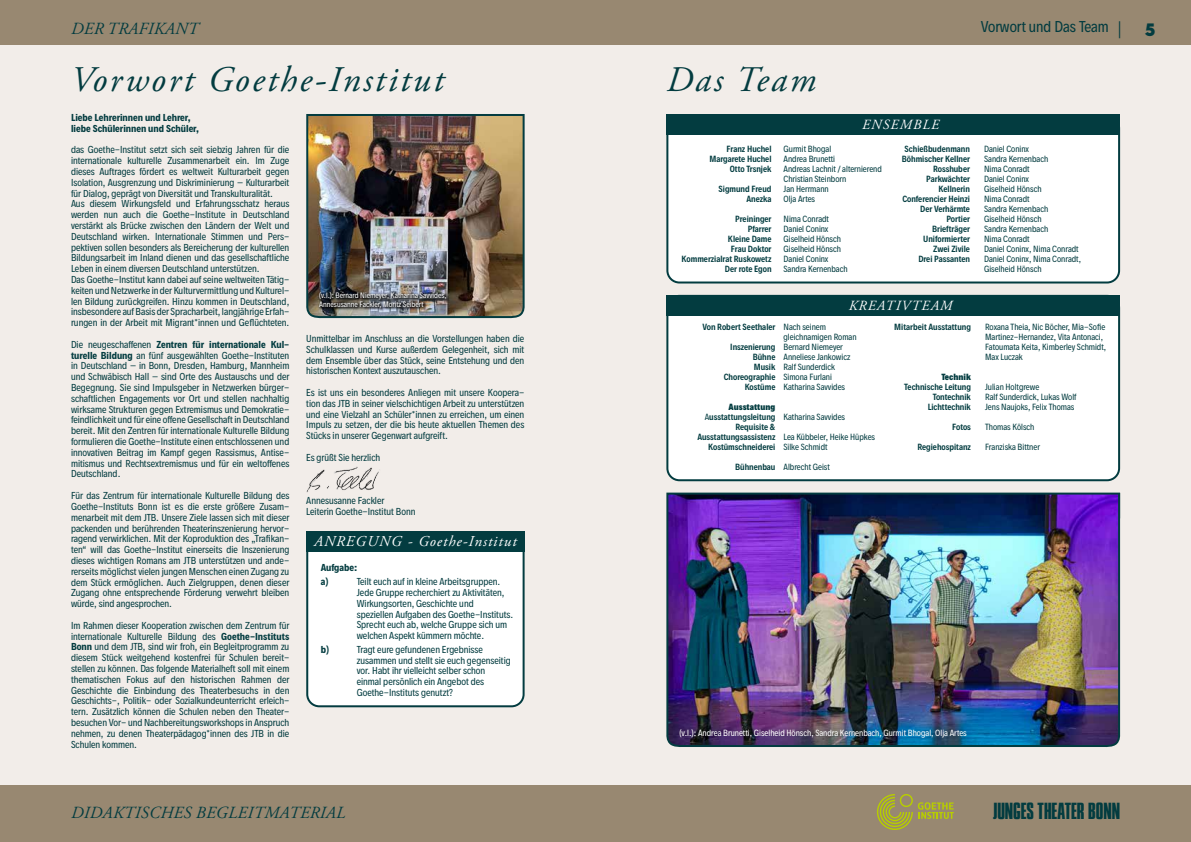
<style>
.page{position:relative;width:1191px;height:842px;background:#fff}
.page>*{position:absolute;margin:0;border:0;box-sizing:border-box;transform-origin:0 0}
.t1{font:italic 36px "Adobe Garamond Pro";letter-spacing:.07em;color:#033c40}
.t2{font:20px "Press Gothic";color:#033c40}
.t3{font:900 18px "Hurme Geometric Sans 1";color:#033c40}
.t4{font:italic 17px "Adobe Garamond Pro";letter-spacing:.015em;color:#033c40}
.t5{font:italic 15px "Adobe Garamond Pro";letter-spacing:.07em;color:#fff}
.t6{font:italic 14px "Adobe Garamond Pro";letter-spacing:.085em;color:#fff}
.t7{font:14px "Decalotype";color:#033c40}
.t8{font:9px/10.8px "Decalotype";color:#033c40;text-align:justify}
.t9{font:700 9px/10.8px "Decalotype";color:#033c40}
.t10{font:8px/10px "Decalotype";color:#033c40}
.t11{font:600 8px/10px "Decalotype";color:#033c40;text-align:right}
.t12{font:8px "Decalotype";color:#fff}
.t13{font:900 8px "Decalotype";color:#033c40}
.t14{font:7px/8.4px "Decalotype";color:#fff}
.s1{font-weight:700}
.s2{font-weight:900}
.s3{font-weight:400}
</style>
<div class="page">
<div style="left:0;top:785px;width:1191px;height:57px;background:#988871"></div>
<div style="left:0;top:0;width:1191px;height:45px;background:#988871"></div>
<div style="left:0;top:45px;width:595px;height:740px;background:#f2ede9"></div>
<div style="left:595px;top:45px;width:596px;height:740px;background:#f2ede9"></div>
<svg style="left:877px;top:794px;width:76px;height:36px"></svg>
<div style="left:667px;top:116px;width:452px;height:166px;background:#fff;border-radius:12px"></div>
<div style="left:666px;top:115px;width:454px;height:168px;border:2px solid #033c40;border-radius:12px"></div>
<div style="left:666px;top:114px;width:454px;height:21px;background:#033c40"></div>
<div style="left:307px;top:537px;width:216px;height:169px;background:#fff;border-radius:12px"></div>
<div style="left:306px;top:536px;width:218px;height:171px;border:2px solid #033c40;border-radius:12px"></div>
<div style="left:306px;top:532px;width:218px;height:20px;background:#033c40"></div>
<img style="left:306px;top:114px;width:219px;height:205px">
<img style="left:666px;top:492px;width:455px;height:255px">
<div style="left:667px;top:296px;width:452px;height:184px;background:#fff;border-radius:12px"></div>
<div style="left:666px;top:295px;width:454px;height:186px;border:2px solid #033c40;border-radius:12px"></div>
<div style="left:666px;top:295px;width:454px;height:20px;background:#033c40"></div>
<img style="left:306px;top:466px;width:73px;height:26px">
<div style="left:317px;top:290px;width:133px;height:22px;background:#000;opacity:.79"></div>
<h3 class="t4" style="left:71px;top:18px;width:129px">DER TRAFIKANT</h3>
<h3 class="t4" style="left:1116px;top:18px;width:6px">|</h3>
<h3 class="t7" style="left:981px;top:18px;width:129px">Vorwort und Das Team</h3>
<h1 class="t1" style="left:71px;top:58px;width:374px">Vorwort Goethe-Institut</h1>
<p class="t9" style="left:71px;top:112px;width:129px">Liebe Lehrerinnen und Lehrer, liebe Schülerinnen und Schüler,</p>
<p class="t8" style="left:71px;top:145px;width:220px;text-align:left">das Goethe-Institut setzt sich seit siebzig Jahren für die internationale kulturelle Zusammenarbeit ein. Im Zuge dieses Auftrages fördert es weltweit Kulturarbeit gegen Isolation, Ausgrenzung und Diskriminierung – Kulturarbeit für Dialog, geprägt von Diversität und Transkulturalität.<br>Aus diesem Wirkungsfeld und Erfahrungsschatz heraus werden nun auch die Goethe-Institute in Deutschland verstärkt als Brücke zwischen den Ländern der Welt und Deutschland wirken. Internationale Stimmen und Pers&shy;pektiven sollen besonders als Bereicherung der kulturellen Bildungsarbeit im Inland dienen und das gesellschaftliche Leben in einem diversen Deutschland unterstützen.<br>Das Goethe-Institut kann dabei auf seine weltweiten Tätig&shy;keiten und Netzwerke in der Kulturvermittlung und Kulturel&shy;len Bildung zurückgreifen. Hinzu kommen in Deutschland, insbesondere auf Basis der Spracharbeit, langjährige Erfah&shy;rungen in der Arbeit mit Migrant*innen und Geflüchteten.</p>
<p class="t8" style="left:71px;top:339px;width:220px">Die neugeschaffenen <span class="s1">Zentren für internationale Kul&shy;turelle Bildung</span> an fünf ausgewählten Goethe-Instituten in Deutschland – in Bonn, Dresden, Hamburg, Mannheim und Schwäbisch Hall – sind Orte des Austauschs und der Begegnung. Sie sind Impulsgeber in Netzwerken bürger&shy;schaftlichen Engagements vor Ort und stellen nachhaltig wirksame Strukturen gegen Extremismus und Demokratie&shy;feindlichkeit und für eine offene Gesellschaft in Deutschland bereit. Mit den Zentren für internationale Kulturelle Bildung formulieren die Goethe-Institute einen entschlossenen und innovativen Beitrag im Kampf gegen Rassismus, Antise&shy;mitismus und Rechtsextremismus und für ein weltoffenes Deutschland.</p>
<p class="t8" style="left:71px;top:490px;width:220px">Für das Zentrum für internationale Kulturelle Bildung des Goethe-Instituts Bonn ist es die erste größere Zusam&shy;menarbeit mit dem JTB. Unsere Ziele lassen sich mit dieser packenden und berührenden Theaterinszenierung hervor&shy;ragend verwirklichen. Mit der Koproduktion des „Trafikan&shy;ten“ will das Goethe-Institut einerseits die Inszenierung dieses wichtigen Romans am JTB unterstützen und ande&shy;rerseits möglichst vielen jungen Menschen einen Zugang zu dem Stück ermöglichen. Auch Zielgruppen, denen dieser Zugang ohne entsprechende Förderung verwehrt bleiben würde, sind angesprochen.</p>
<p class="t8" style="left:71px;top:620px;width:220px">Im Rahmen dieser Kooperation zwischen dem Zentrum für internationale Kulturelle Bildung des <span class="s1">Goethe-Instituts Bonn</span> und dem JTB, sind wir froh, ein Begleitprogramm zu diesem Stück weitgehend kostenfrei für Schulen bereit&shy;stellen zu können. Das folgende Materialheft soll mit einem thematischen Fokus auf den historischen Rahmen der Geschichte die Einbindung des Theaterbesuchs in den Geschichts-, Politik- oder Sozialkundeunterricht erleich&shy;tern. Zusätzlich können die Schulen neben den Theater&shy;besuchen Vor- und Nachbereitungsworkshops in Anspruch nehmen, zu denen Theaterpädagog*innen des JTB in die Schulen kommen.</p>
<p class="t14" style="left:319px;top:291px;width:129px">(v.l.): Bernard Niemeyer, Katharina Savvides,<br>Annesusanne Fackler, Moritz Seibert</p>
<p class="t8" style="left:306px;top:333px;width:219px">Unmittelbar im Anschluss an die Vorstellungen haben die Schulklassen und Kurse außerdem Gelegenheit, sich mit dem Ensemble über das Stück, seine Entstehung und den historischen Kontext auszutauschen.</p>
<p class="t8" style="left:306px;top:387px;width:219px">Es ist uns ein besonderes Anliegen mit unsere Koopera&shy;tion das JTB in seiner vielschichtigen Arbeit zu unterstützen und eine Vielzahl an Schüler*innen zu erreichen, um einen Impuls zu setzen, der die bis heute aktuellen Themen des Stücks in unserer Gegenwart aufgreift.</p>
<p class="t8" style="left:306px;top:452px;width:75px">Es grüßt Sie herzlich</p>
<p class="t8" style="left:306px;top:495px;width:111px">Annesusanne Fackler<br>Leiterin Goethe-Institut Bonn</p>
<h3 class="t5" style="left:314px;top:533px;width:204px">ANREGUNG - Goethe-Institut</h3>
<p class="t9" style="left:321px;top:560px;width:38px;line-height:14.5px">Aufgabe: a)</p>
<p class="t8" style="left:357px;top:576px;width:158px;text-align:left">Teilt euch auf in kleine Arbeitsgruppen.<br>Jede Gruppe recherchiert zu Aktivitäten, Wirkungsorten, Geschichte und<br>speziellen Aufgaben des Goethe-Instituts.<br>Sprecht euch ab, welche Gruppe sich um welchen Aspekt kümmern möchte.</p>
<p class="t9" style="left:321px;top:644px;width:10px">b)</p>
<p class="t8" style="left:357px;top:644px;width:155px;text-align:left">Tragt eure gefundenen Ergebnisse zusammen und stellt sie euch gegenseitig vor. Habt ihr vielleicht selber schon einmal persönlich ein Angebot des Goethe-Instituts genutzt?</p>
<h3 class="t4" style="left:71px;top:803px;width:276px">DIDAKTISCHES BEGLEITMATERIAL</h3>
<h1 class="t1" style="left:666px;top:58px;width:151px">Das Team</h1>
<h3 class="t6" style="left:862px;top:116px;width:78px">ENSEMBLE</h3>
<p class="t11" style="left:709px;top:144px;width:64px">Franz Huchel<br>Margarete Huchel<br>Otto Trsnjek</p>
<p class="t11" style="left:718px;top:184px;width:54px">Sigmund Freud<br>Anezka</p>
<p class="t11" style="left:681px;top:214px;width:91px">Preininger<br>Pfarrer<br>Kleine Dame<br>Frau Doktor<br>Kommerzialrat Ruskowetz<br>Der rote Egon</p>
<p class="t10" style="left:783px;top:144px;width:100px">Gurmit Bhogal<br>Andrea Brunetti<br>Andreas Lachnit / alternierend<br>Christian Steinborn<br>Jan Herrmann<br>Olja Artes</p>
<p class="t10" style="left:783px;top:214px;width:66px">Nima Conradt<br>Daniel Coninx<br>Giselheid Hönsch<br>Giselheid Hönsch<br>Daniel Coninx<br>Sandra Kernenbach</p>
<p class="t11" style="left:902px;top:144px;width:70px">Schießbudenmann<br>Böhmischer Kellner<br>Rosshuber<br>Parkwächter<br>Kellnerin<br>Conferencier Heinzi<br>Der Verhärmte<br>Portier<br>Briefträger<br>Uniformierter<br>Zwei Zivile<br>Drei Passanten</p>
<p class="t10" style="left:984px;top:144px;width:99px">Daniel Coninx<br>Sandra Kernenbach<br>Nima Conradt<br>Daniel Coninx<br>Giselheid Hönsch<br>Nima Conradt<br>Sandra Kernenbach<br>Giselheid Hönsch<br>Sandra Kernenbach<br>Nima Conradt<br>Daniel Coninx, Nima Conradt<br>Daniel Coninx, Nima Conradt,<br>Giselheid Hönsch</p>
<p class="t11" style="left:702px;top:322px;width:74px">Von Robert Seethaler</p>
<p class="t11" style="left:723px;top:342px;width:53px">Inszenierung<br>Bühne<br>Musik<br>Choreographie<br>Kostüme</p>
<p class="t11" style="left:697px;top:402px;width:80px"><span class="s2">Ausstattung<br></span><span class="s3">A</span>usstattungsleitung<br>Requisite &amp;<br>Ausstattungsassistenz<br>Kostümschneiderei</p>
<p class="t11" style="left:735px;top:462px;width:42px">Bühnenbau</p>
<h3 class="t6" style="left:848px;top:297px;width:105px">KREATIVTEAM</h3>
<p class="t11" style="left:894px;top:322px;width:78px">Mitarbeit Ausstattung</p>
<p class="t10" style="left:783px;top:322px;width:75px">Nach seinem gleichnamigen Roman<br>Bernard Niemeyer<br>Anneliese Jankowicz<br>Ralf Sunderdick<br>Simona Furlani<br>Katharina Savvides</p>
<p class="t10" style="left:783px;top:412px;width:63px">Katharina Savvides</p>
<p class="t10" style="left:783px;top:432px;width:93px">Lea Kübbeler, Heike Hüpkes<br>Silke Schmidt</p>
<p class="t10" style="left:783px;top:462px;width:48px">Albrecht Geist</p>
<p class="t13" style="left:941px;top:371px;width:31px">Technik</p>
<p class="t11" style="left:904px;top:382px;width:68px">Technische Leitung<br>Tontechnik<br>Lichttechnik</p>
<p class="t11" style="left:952px;top:422px;width:20px">Fotos</p>
<p class="t11" style="left:917px;top:442px;width:55px">Regiehospitanz</p>
<p class="t10" style="left:985px;top:322px;width:123px">Roxana Theia, Nic Böcher, Mia-Sofie<br>Martinez-Hernandez, Vita Antonaci,<br>Fatoumata Keita, Kimberley Schmidt,<br>Max Luczak</p>
<p class="t10" style="left:985px;top:382px;width:93px">Julian Holtgrewe<br>Ralf Sunderdick, Lukas Wolf<br>Jens Naujoks, Felix Thomas</p>
<p class="t10" style="left:985px;top:422px;width:51px">Thomas Kölsch</p>
<p class="t10" style="left:985px;top:442px;width:56px">Franziska Bittner</p>
<p class="t12" style="left:679px;top:727px;width:289px">(v.l.): Andrea Brunetti, Giselheid Hönsch, Sandra Kernenbach, Gurmit Bhogal, Olja Artes</p>
<h2 class="t2" style="left:993px;top:798px;width:129px">JUNGES THEATER BONN</h2>
<h3 class="t3" style="left:1145px;top:17px;width:12px">5</h3>
</div>
